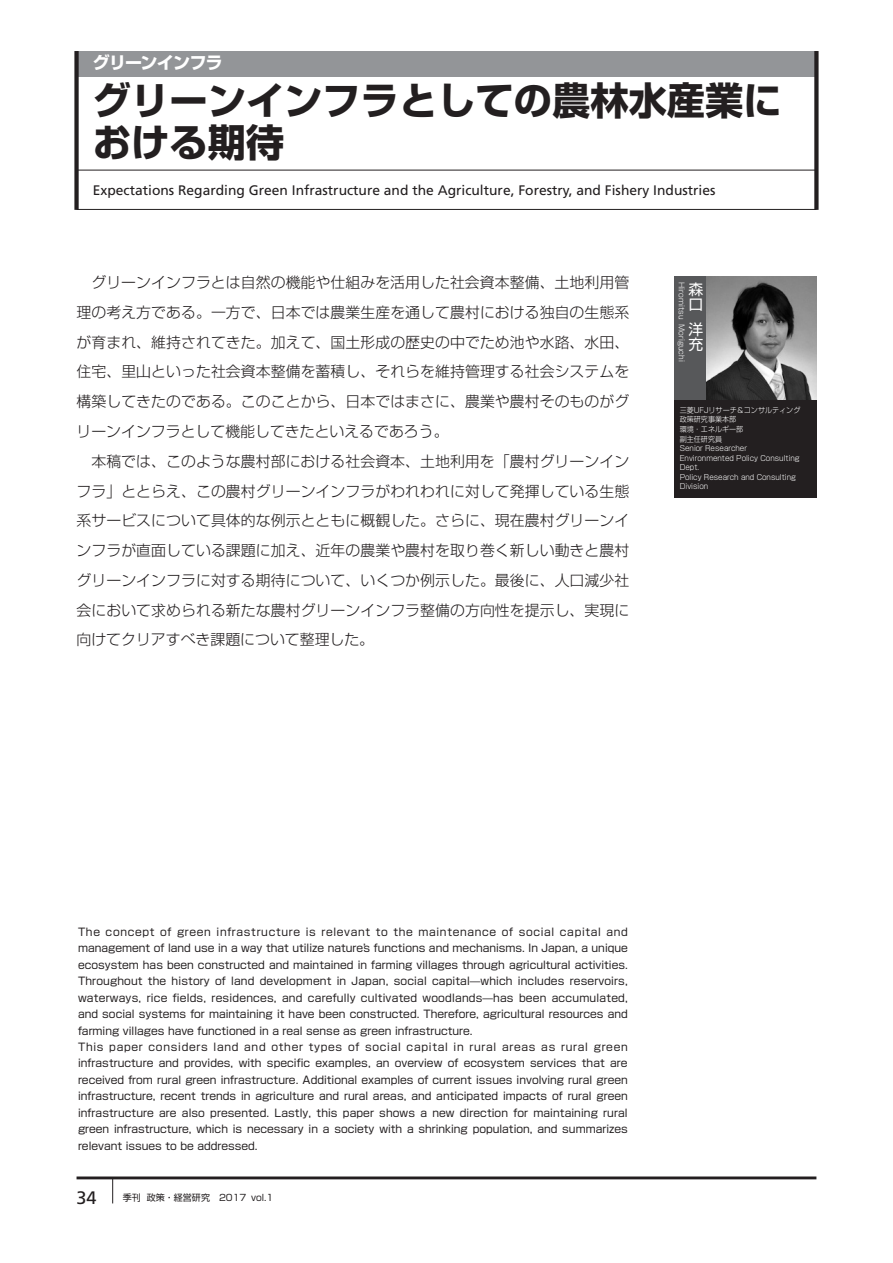
<style>
.page{position:relative;width:893px;height:1263px;background:#fff}
.page>*{position:absolute;margin:0;border:0;box-sizing:border-box;transform-origin:0 0}
.t1{font:700 38.25px/42.5px "Shin Go Pro";color:#231f20}
.t2{font:18px "Frutiger";color:#231f20}
.t3{font:700 16.95px "Shin Go Pro";letter-spacing:-.05em;color:#fff}
.t4{font:300 14.85px/29.7px "Shin Go Pro";color:#231f20;text-align:justify}
.t5{font:14.85px/14.9px "Shin Go Pro";color:#fff}
.t6{font:13.8px "Frutiger";color:#231f20}
.t7{font:10.65px/16.5px "Shin Go Pro";color:#231f20}
.t8{font:9px "Shin Go Pro";color:#231f20}
.t9{font:300 7.5px/9.6px "Shin Go Pro";color:#fff;scale:.95 1}
.t10{font:300 7.5px "Shin Go Pro";color:#fff}
</style>
<div class="page">
<hr style="left:77px;top:1176px;width:739px;height:3px;background:#231f20">
<svg style="left:112px;top:1179px;width:1px;height:24px"></svg>
<div style="left:77px;top:51px;width:739px;height:26px;background:#939598"></div>
<hr style="left:77px;top:209px;width:739px;height:1px;background:#231f20">
<div style="left:74px;top:51px;width:5px;height:159px;background:#231f20"></div>
<div style="left:814px;top:51px;width:5px;height:159px;background:#231f20"></div>
<hr style="left:77px;top:170px;width:739px;height:1px;background:#231f20">
<img style="left:706px;top:276px;width:110px;height:124px">
<div style="left:674px;top:276px;width:32px;height:124px;background:#57585a"></div>
<div style="left:674px;top:400px;width:142px;height:97px;background:#231f20"></div>
<h3 class="t3" style="left:93px;top:50px;width:132px">グリーンインフラ</h3>
<h1 class="t1" style="left:93px;top:75px;width:690px">グリーンインフラとしての農林水産業における期待</h1>
<p class="t6" style="left:93px;top:182px;width:624px">Expectations Regarding Green Infrastructure and the Agriculture, Forestry, and Fishery Industries</p>
<p class="t4" style="left:77px;top:266px;width:554px;text-indent:15px">グリーンインフラとは自然の機能や仕組みを活用した社会資本整備、土地利用管理の考え方である。一方で、日本では農業生産を通して農村における独自の生態系が育まれ、維持されてきた。加えて、国土形成の歴史の中でため池や水路、水田、住宅、里山といった社会資本整備を蓄積し、それらを維持管理する社会システムを構築してきたのである。このことから、日本ではまさに、農業や農村そのものがグリーンインフラとして機能してきたといえるであろう。</p>
<p class="t4" style="left:77px;top:444px;width:554px;text-indent:15px">本稿では、このような農村部における社会資本、土地利用を「農村グリーンインフラ」ととらえ、この農村グリーンインフラがわれわれに対して発揮している生態系サービスについて具体的な例示とともに概観した。さらに、現在農村グリーンインフラが直面している課題に加え、近年の農業や農村を取り巻く新しい動きと農村グリーンインフラに対する期待について、いくつか例示した。最後に、人口減少社会において求められる新たな農村グリーンインフラ整備の方向性を提示し、実現に向けてクリアすべき課題について整理した。</p>
<h3 class="t5" style="left:688px;top:280px;width:16px">森口</h3>
<h3 class="t5" style="left:688px;top:320px;width:16px">洋充</h3>
<p class="t10" style="left:688px;top:282px;width:81px;rotate:90deg">Hiromitsu Moriguchi</p>
<p class="t9" style="left:680px;top:404px;width:129px">三菱UFJリサーチ＆コンサルティング政策研究事業本部<br>環境・エネルギー部<br>副主任研究員<br>Senior Researcher<br>Environmented Policy Consulting<br>Dept.<br>Policy Research and Consulting<br>Division</p>
<p class="t7" style="left:78px;top:922px;width:551px">The concept of green infrastructure is relevant to the maintenance of social capital and management of land use in a way that utilize nature’s functions and mechanisms. In Japan, a unique ecosystem has been constructed and maintained in farming villages through agricultural activities.<br>Throughout the history of land development in Japan, social capital—which includes reservoirs, waterways, rice fields, residences, and carefully cultivated woodlands—has been accumulated, and social systems for maintaining it have been constructed. Therefore, agricultural resources and farming villages have functioned in a real sense as green infrastructure.<br>This paper considers land and other types of social capital in rural areas as rural green infrastructure and provides, with specific examples, an overview of ecosystem services that are received from rural green infrastructure. Additional examples of current issues involving rural green infrastructure, recent trends in agriculture and rural areas, and anticipated impacts of rural green infrastructure are also presented. Lastly, this paper shows a new direction for maintaining rural green infrastructure, which is necessary in a society with a shrinking population, and summarizes relevant issues to be addressed.</p>
<h2 class="t2" style="left:77px;top:1187px;width:22px">34</h2>
<p class="t8" style="left:123px;top:1190px;width:152px">季刊 政策・経営研究　2017 vol.1</p>
</div>
